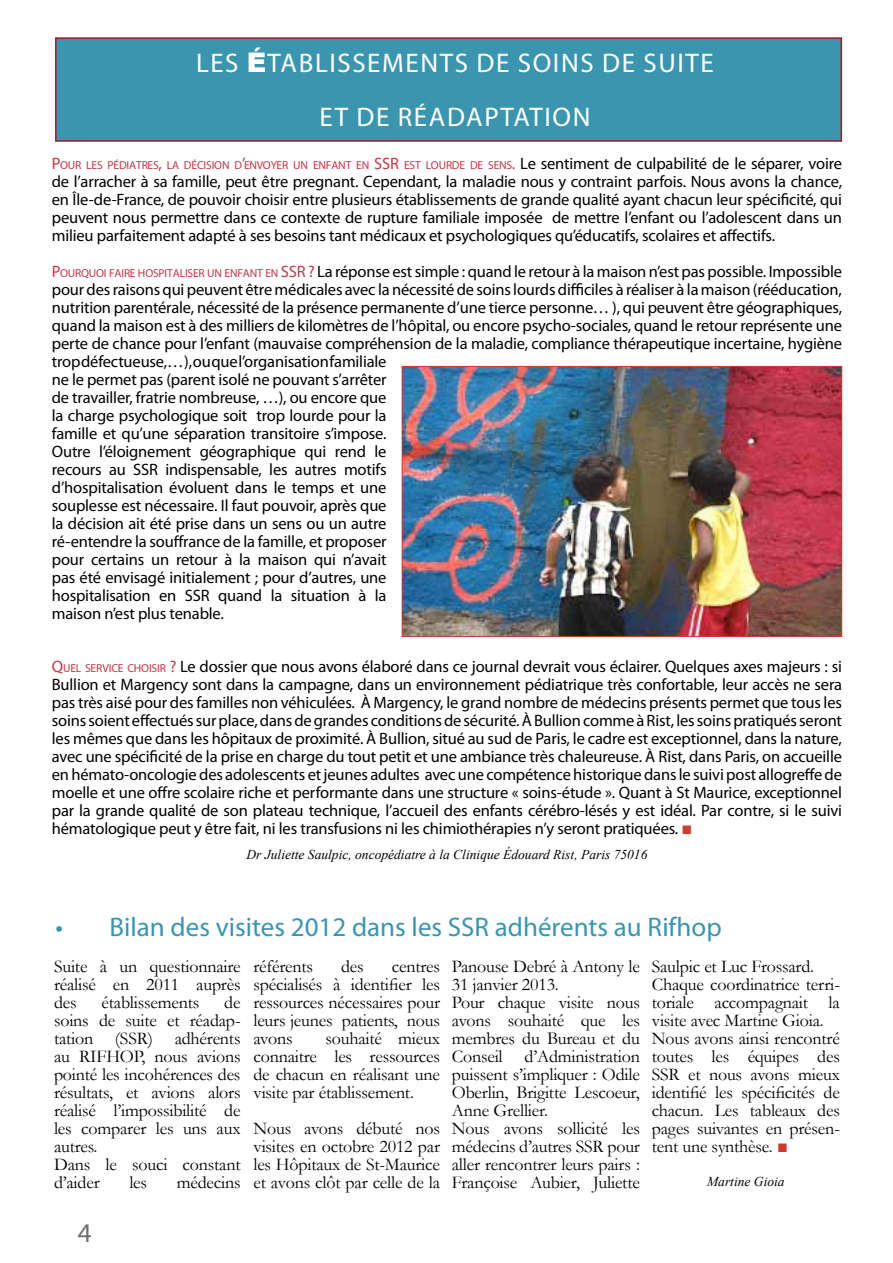
<style>
.page{position:relative;width:893px;height:1263px;background:#fff}
.page>*{position:absolute;margin:0;border:0;box-sizing:border-box;transform-origin:0 0}
.t1{font:27px "Myriad Pro";letter-spacing:.06em;color:#fff}
.t2{font:27px "Myriad Pro";color:#3b95af}
.t3{font:27px "Myriad Pro";color:#6b6c6e}
.t4{font:18px/18px "Garamond";letter-spacing:-.01em;color:#000;text-align:justify}
.t5{font:16.5px/18px "Myriad Pro";letter-spacing:-.01em;color:#000;text-align:justify}
.t6{font:italic 13.5px "Times New Roman";color:#000}
.t7{font:11.55px "Myriad Pro";letter-spacing:-.015em;color:#bf3849}
.s1{font-family:"Arial";font-weight:900}
.s2{font-size:16.5px}
.s3{font-size:16.5px;color:#000}
.s4{color:#bf3849}
.s5{font-size:11.55px;color:#bf3849}
.s6{font-family:"Garamond";font-size:18px;color:#d03c32}
.s7{color:#d03b31}
</style>
<div class="page">
<div style="left:56px;top:38px;width:785px;height:103px;background:#3b95af"></div>
<div style="left:55px;top:37px;width:787px;height:105px;border:2px solid #b21022"></div>
<img style="left:404px;top:368px;width:436px;height:267px">
<div style="left:402px;top:366px;width:440px;height:271px;border:1px solid #d03c32"></div>
<h1 class="t1" style="left:196px;top:46px;width:15px">les</h1>
<h1 class="t1" style="left:247px;top:46px;width:38px"><span class="s1">É</span>tablissements</h1>
<h1 class="t1" style="left:476px;top:46px;width:58px">de soins</h1>
<h1 class="t1" style="left:602px;top:46px;width:56px">de suite</h1>
<h1 class="t1" style="left:319px;top:100px;width:210px">et de réADAPTation</h1>
<p class="t7" style="left:52px;top:158px;width:792px"><span class="s2">P</span>OUR LES PÉDIATRES<span class="s2">,</span> LA DÉCISION D<span class="s2">’</span>ENVOYER UN ENFANT EN <span class="s2">SSR</span> EST LOURDE DE SENS<span class="s2">.</span> <span class="s3">Le sentiment de culpabilité de le séparer, voire</span></p>
<p class="t5" style="left:52px;top:173px;width:792px">de l’arracher à sa famille, peut être pregnant. Cependant, la maladie nous y contraint parfois. Nous avons la chance, en Île-de-France, de pouvoir choisir entre plusieurs établissements de grande qualité ayant chacun leur spécificité, qui peuvent nous permettre dans ce contexte de rupture familiale imposée de mettre l’enfant ou l’adolescent dans un milieu parfaitement adapté à ses besoins tant médicaux et psychologiques qu’éducatifs, scolaires et affectifs.</p>
<p class="t5" style="left:52px;top:263px;width:792px;text-align:left"><span class="s4">P</span><span class="s5">OURQUOI FAIRE HOSPITALISER UN ENFANT EN</span> <span class="s4">SSR ?</span> La réponse est simple : quand le retour à la maison n’est pas possible. Impossible pour des raisons qui peuvent être médicales avec la nécessité de soins lourds difficiles à réaliser à la maison (rééducation, nutrition parentérale, nécessité de la présence permanente d’une tierce personne… ), qui peuvent être géographiques, quand la maison est à des milliers de kilomètres de l’hôpital, ou encore psycho-sociales, quand le retour représente une perte de chance pour l’enfant (mauvaise compréhension de la maladie, compliance thérapeutique incertaine, hygiène trop défectueuse,… ), ou que l’organisation familiale<br>ne le permet pas (parent isolé ne pouvant s’arrêter<br>de travailler, fratrie nombreuse, …), ou encore que<br>la charge psychologique soit trop lourde pour la<br>famille et qu’une séparation transitoire s’impose.<br>Outre l’éloignement géographique qui rend le<br>recours au SSR indispensable, les autres motifs<br>d’hospitalisation évoluent dans le temps et une<br>souplesse est nécessaire. Il faut pouvoir, après que<br>la décision ait été prise dans un sens ou un autre<br>ré-entendre la souffrance de la famille, et proposer<br>pour certains un retour à la maison qui n’avait<br>pas été envisagé initialement ; pour d’autres, une<br>hospitalisation en SSR quand la situation à la<br>maison n’est plus tenable.</p>
<p class="t5" style="left:52px;top:658px;width:792px"><span class="s4">Q</span><span class="s5">UEL SERVICE CHOISIR</span> <span class="s4">?</span> Le dossier que nous avons élaboré dans ce journal devrait vous éclairer. Quelques axes majeurs : si Bullion et Margency sont dans la campagne, dans un environnement pédiatrique très confortable, leur accès ne sera pas très aisé pour des familles non véhiculées. À Margency, le grand nombre de médecins présents permet que tous les soins soient effectués sur place, dans de grandes conditions de sécurité. À Bullion comme à Rist, les soins pratiqués seront les mêmes que dans les hôpitaux de proximité. À Bullion, situé au sud de Paris, le cadre est exceptionnel, dans la nature, avec une spécificité de la prise en charge du tout petit et une ambiance très chaleureuse. À Rist, dans Paris, on accueille en hémato-oncologie des adolescents et jeunes adultes avec une compétence historique dans le suivi post allogreffe de moelle et une offre scolaire riche et performante dans une structure « soins-étude ». Quant à St Maurice, exceptionnel par la grande qualité de son plateau technique, l’accueil des enfants cérébro-lésés y est idéal. Par contre, si le suivi hématologique peut y être fait, ni les transfusions ni les chimiothérapies n’y seront pratiquées. <span class="s6">■</span></p>
<p class="t6" style="left:246px;top:845px;width:402px">Dr Juliette Saulpic, oncopédiatre à la Clinique Édouard Rist, Paris 75016</p>
<h1 class="t2" style="left:56px;top:910px;width:668px">• Bilan des visites 2012 dans les SSR adhérents au Rifhop</h1>
<p class="t4" style="left:54px;top:957px;width:188px">Suite à un questionnaire réalisé en 2011 auprès des</p>
<p class="t4" style="left:102px;top:993px;width:99px">établissements</p>
<p class="t4" style="left:54px;top:993px;width:188px;text-align:left;text-indent:170px">de soins de suite et réadap&shy;tation (SSR) adhérents au RIFHOP, nous avions pointé les incohérences des résultats, et avions alors réalisé l’impossibilité de les comparer les uns aux autres.<br>Dans le souci constant d’aider</p>
<p class="t4" style="left:129px;top:1173px;width:19px">les</p>
<p class="t4" style="left:177px;top:1173px;width:65px">médecins</p>
<p class="t4" style="left:253px;top:957px;width:61px">référents</p>
<p class="t4" style="left:341px;top:957px;width:24px">des</p>
<p class="t4" style="left:253px;top:957px;width:188px;text-indent:138px">centres spécialisés à identifier les ressources nécessaires pour leurs jeunes patients, nous avons</p>
<p class="t4" style="left:253px;top:1029px;width:188px;text-indent:72px">souhaité mieux connaitre les ressources de chacun en réalisant une visite par établissement.</p>
<p class="t4" style="left:253px;top:1119px;width:188px">Nous avons débuté nos visites en octobre 2012 par les Hôpitaux de St-Maurice et avons clôt par celle de la</p>
<p class="t4" style="left:452px;top:957px;width:190px;text-align:left">Panouse Debré à Antony le<br>31 janvier 2013.<br>Pour chaque visite nous avons souhaité que les membres du Bureau et du<br>Conseil d’Administration puissent s’impliquer : Odile<br>Oberlin, Brigitte Lescoeur,<br>Anne Grellier.<br>Nous avons sollicité les médecins d’autres SSR pour aller rencontrer leurs pairs :<br>Françoise Aubier, Juliette</p>
<p class="t4" style="left:652px;top:957px;width:190px;text-align:left">Saulpic et Luc Frossard.<br>Chaque coordinatrice terri&shy;toriale accompagnait la visite avec Martine Gioia.<br>Nous avons ainsi rencontré toutes les équipes des<br>SSR et nous avons mieux identifié les spécificités de chacun. Les tableaux des pages suivantes en présen&shy;tent une synthèse. <span class="s7">■</span></p>
<p class="t6" style="left:707px;top:1172px;width:79px">Martine Gioia</p>
<h1 class="t3" style="left:78px;top:1216px;width:15px">4</h1>
</div>
